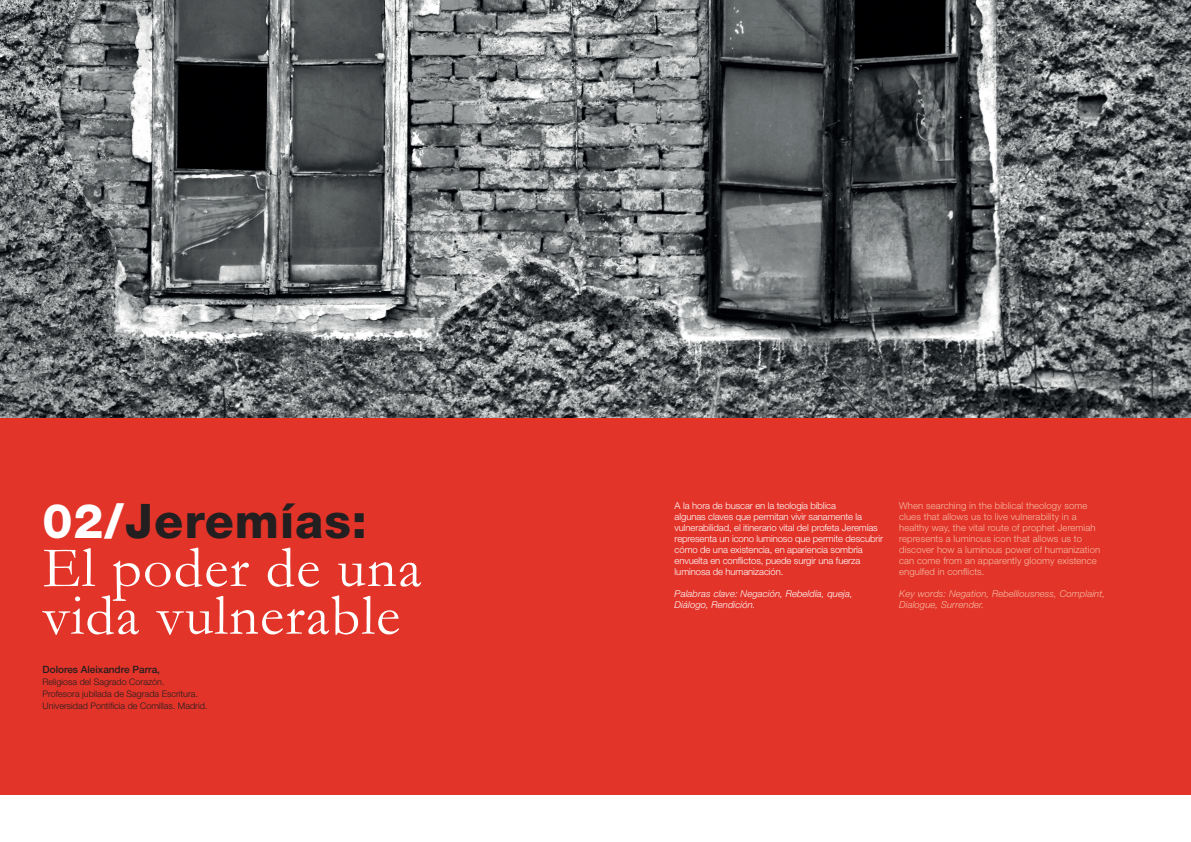
<style>
.page{position:relative;width:1191px;height:842px;background:#fff}
.page>*{position:absolute;margin:0;border:0;box-sizing:border-box;transform-origin:0 0}
.t1{font:58.2px/47.7px "Garamond";letter-spacing:.02em;color:#fff}
.t2{font:800 47.7px "Helvetica Neue LT Std";letter-spacing:.02em;color:#231f20}
.t3{font:500 10px "Helvetica Neue LT Std";color:#231f20}
.t4{font:300 9.5px/11px "Helvetica Neue LT Std";letter-spacing:-.01em;color:#fff}
.t5{font:300 9.5px/11px "Helvetica Neue LT Std";letter-spacing:.01em;color:#f6bba2}
.t6{font:italic 300 9.5px/11px "Helvetica Neue LT Std";letter-spacing:.01em;color:#f6bba2}
.t7{font:italic 300 9.5px/11px "Helvetica Neue LT Std";letter-spacing:.01em;color:#fff}
.t8{font:300 9px/12px "Helvetica Neue LT Std";color:#231f20}
.s1{color:#fff}
</style>
<div class="page">
<div style="left:0;top:417px;width:1191px;height:377px;background:#e23429"></div>
<img style="left:0;top:0;width:1191px;height:417px">
<p class="t2" style="left:43px;top:493px;width:326px"><span class="s1">02/</span>Jeremías:</p>
<p class="t1" style="left:43px;top:543px;width:380px">El poder de una vida vulnerable</p>
<p class="t3" style="left:43px;top:663px;width:119px">Dolores Aleixandre Parra,</p>
<p class="t8" style="left:43px;top:675px;width:166px">Religiosa del Sagrado Corazón.<br>Profesora jubilada de Sagrada Escritura.<br>Universidad Pontificia de Comillas. Madrid.</p>
<p class="t4" style="left:674px;top:500px;width:210px">A la hora de buscar en la teología bíblica<br>algunas claves que permitan vivir sanamente la vulnerabilidad, el itinerario vital del profeta Jeremías representa un icono luminoso que permite descubrir cómo de una existencia, en apariencia sombría envuelta en conflictos, puede surgir una fuerza luminosa de humanización.</p>
<p class="t7" style="left:674px;top:588px;width:179px">Palabras clave: Negación, Rebeldía, queja,<br>Diálogo, Rendición.</p>
<p class="t5" style="left:899px;top:500px;width:202px">When searching in the biblical theology some clues that allows us to live vulnerability in a healthy way, the vital route of prophet Jeremiah represents a luminous icon that allows us to discover how a luminous power of humanization can come from an apparently gloomy existence engulfed in conflicts.</p>
<p class="t6" style="left:899px;top:588px;width:207px">Key words: Negation, Rebelliousness, Complaint,<br>Dialogue, Surrender.</p>
</div>
